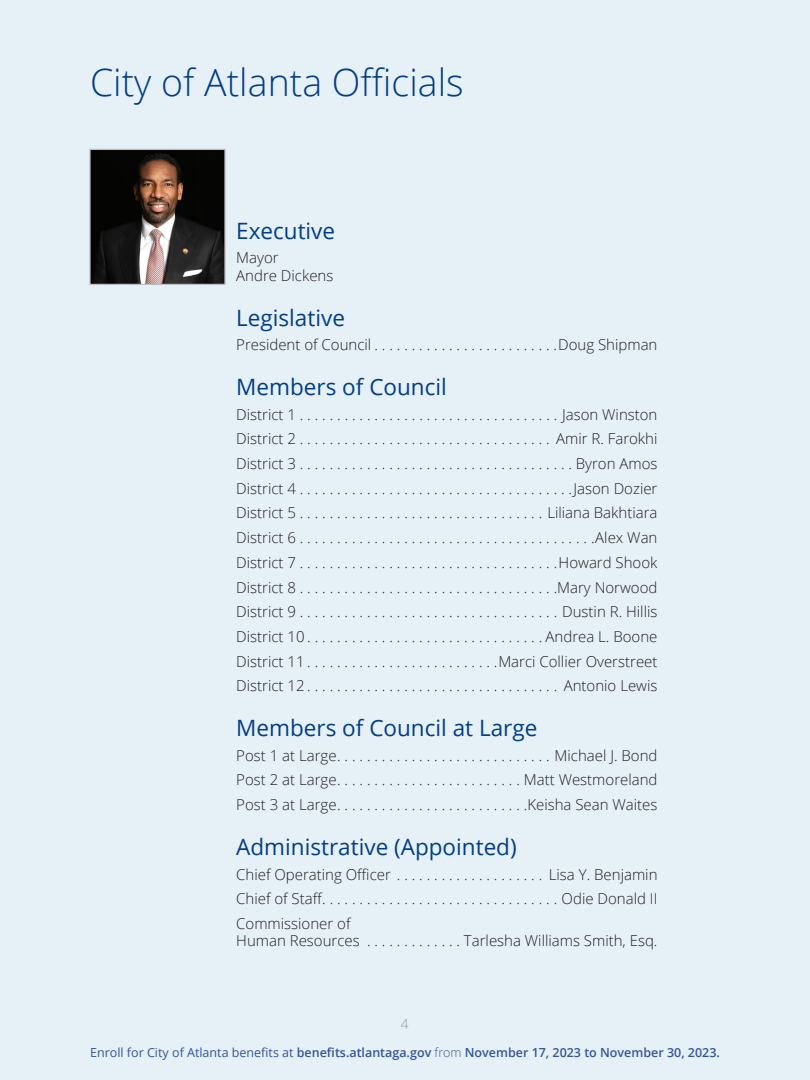
<style>
.page{position:relative;width:810px;height:1080px;background:#e6f0f7}
.page>*{position:absolute;margin:0;border:0;box-sizing:border-box;transform-origin:0 0}
.t1{font:300 37.5px "Open Sans";color:#023e84}
.t2{font:22.5px "Open Sans";color:#023e84}
.t3{font:300 15px/24.8px "Open Sans";color:#231f20;text-align:justify}
.t4{font:300 13.75px "Open Sans";color:#939598}
.t5{font:600 12.5px "Open Sans";color:#355695}
.s1{font-weight:400}
.s2{font-weight:300}
</style>
<div class="page">
<img style="left:91px;top:151px;width:133px;height:132px">
<div style="left:89px;top:149px;width:137px;height:136px;border:1px solid #bcbdc0"></div>
<h1 class="t1" style="left:90px;top:57px;width:375px">City of Atlanta Officials</h1>
<h2 class="t2" style="left:236px;top:215px;width:100px">Executive</h2>
<p class="t3" style="left:236px;top:249px;width:99px;line-height:17.5px">Mayor<br>Andre Dickens</p>
<h2 class="t2" style="left:236px;top:302px;width:110px">Legislative</h2>
<p class="t3" style="left:236px;top:332px;width:423px">President of Council . . . . . . . . . . . . . . . . . . . . . . . . Doug Shipman</p>
<h2 class="t2" style="left:236px;top:371px;width:212px">Members of Council</h2>
<p class="t3" style="left:236px;top:401px;width:423px">District 1...................................Jason Winston District 2 . . . . . . . . . . . . . . . . . . . . . . . . . . . . . . . . . . Amir R. Farokhi District 3 . . . . . . . . . . . . . . . . . . . . . . . . . . . . . . . . . . . . Byron Amos District 4 . . . . . . . . . . . . . . . . . . . . . . . . . . . . . . . . . . . . Jason Dozier District 5 . . . . . . . . . . . . . . . . . . . . . . . . . . . . . . . . Liliana Bakhtiara District 6 . . . . . . . . . . . . . . . . . . . . . . . . . . . . . . . . . . . . . . . Alex Wan District 7 . . . . . . . . . . . . . . . . . . . . . . . . . . . . . . . . . . Howard Shook District 8 . . . . . . . . . . . . . . . . . . . . . . . . . . . . . . . . . . Mary Norwood District 9 . . . . . . . . . . . . . . . . . . . . . . . . . . . . . . . . . . . Dustin R. Hillis District 10 . . . . . . . . . . . . . . . . . . . . . . . . . . . . . . . Andrea L. Boone District 11 . . . . . . . . . . . . . . . . . . . . . . . . . Marci Collier Overstreet District 12 . . . . . . . . . . . . . . . . . . . . . . . . . . . . . . . . . . Antonio Lewis</p>
<h2 class="t2" style="left:236px;top:712px;width:303px">Members of Council at Large</h2>
<p class="t3" style="left:236px;top:742px;width:423px">Post 1 at Large . . . . . . . . . . . . . . . . . . . . . . . . . . . . . Michael J. Bond Post 2 at Large . . . . . . . . . . . . . . . . . . . . . . . . . Matt Westmoreland Post 3 at Large . . . . . . . . . . . . . . . . . . . . . . . . . Keisha Sean Waites</p>
<h2 class="t2" style="left:236px;top:831px;width:282px">Administrative (Appointed)</h2>
<p class="t3" style="left:236px;top:861px;width:423px">Chief Operating Officer . . . . . . . . . . . . . . . . . . . . Lisa Y. Benjamin Chief of Staff . . . . . . . . . . . . . . . . . . . . . . . . . . . . . . . . Odie Donald II Commissioner of</p>
<p class="t3" style="left:236px;top:928px;width:420px">Human Resources . . . . . . . . . . . . . Tarlesha Williams Smith, Esq.</p>
<p class="t4" style="left:401px;top:1014px;width:9px">4</p>
<p class="t5" style="left:90px;top:1044px;width:631px"><span class="s1">Enroll for City of Atlanta benefits at</span> benefits.atlantaga.gov <span class="s2">from</span> November 17, 2023 to November 30, 2023.</p>
</div>
